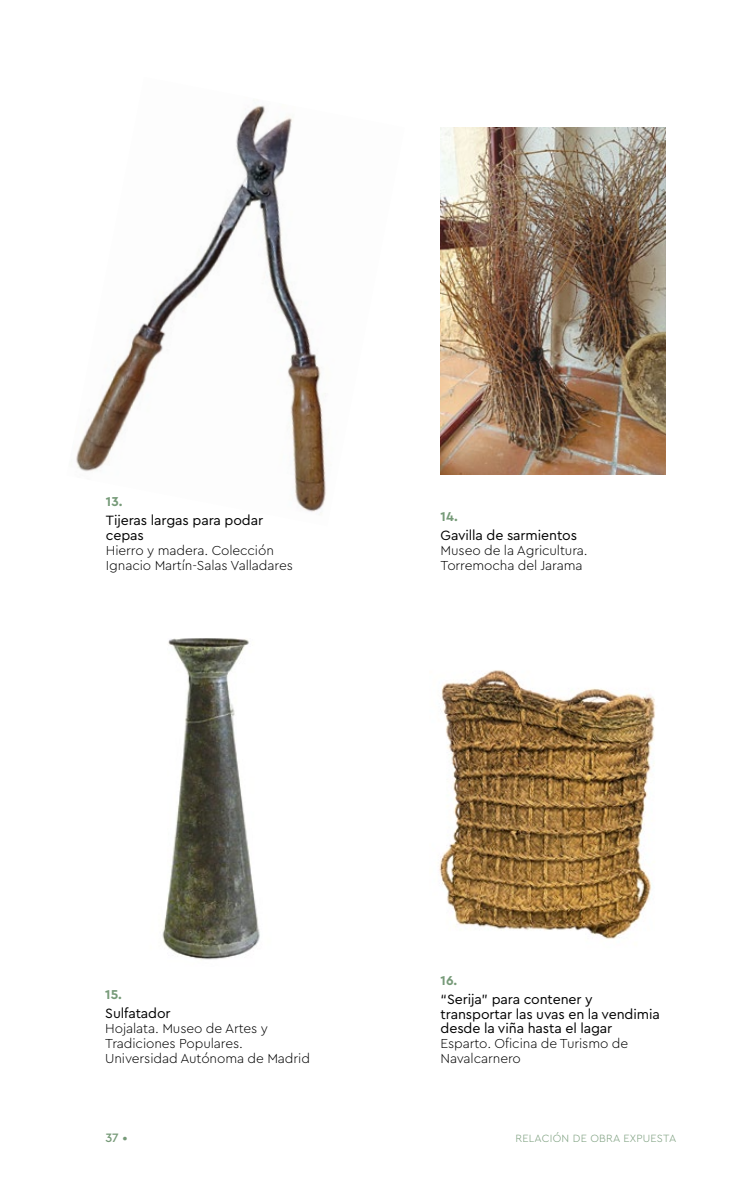
<style>
.page{position:relative;width:745px;height:1191px;background:#fff}
.page>*{position:absolute;margin:0;border:0;box-sizing:border-box;transform-origin:0 0}
.t1{font:14.1px/14.7px "Cera Pro";letter-spacing:-.01em;color:#000}
.t2{font:300 13.65px/15px "Cera Pro";letter-spacing:-.01em;color:#000}
.t3{font:700 13.5px "Cera Pro";color:#769a78}
.t4{font:500 12.75px "Cera Pro";color:#769a78}
.t5{font:300 10.95px "Cera Pro";letter-spacing:.02em;color:#769a78}
</style>
<div class="page">
<img style="left:440px;top:128px;width:224px;height:346px">
<img style="left:162px;top:638px;width:98px;height:322px">
<img style="left:439px;top:670px;width:217px;height:269px">
<img style="left:76px;top:105px;width:250px;height:407px">
<p class="t3" style="left:106px;top:493px;width:18px">13.</p>
<p class="t1" style="left:106px;top:512px;width:158px">Tijeras largas para podar cepas</p>
<p class="t2" style="left:106px;top:542px;width:188px">Hierro y madera. Colección<br>Ignacio Martín-Salas Valladares</p>
<p class="t3" style="left:440px;top:507px;width:19px">14.</p>
<p class="t1" style="left:440px;top:527px;width:138px">Gavilla de sarmientos</p>
<p class="t2" style="left:440px;top:542px;width:148px">Museo de la Agricultura.<br>Torremocha del Jarama</p>
<p class="t3" style="left:105px;top:986px;width:18px">15.</p>
<p class="t1" style="left:105px;top:1005px;width:67px">Sulfatador</p>
<p class="t2" style="left:105px;top:1020px;width:206px">Hojalata. Museo de Artes y<br>Tradiciones Populares.<br>Universidad Autónoma de Madrid</p>
<p class="t3" style="left:440px;top:971px;width:18px">16.</p>
<p class="t1" style="left:440px;top:991px;width:220px">“Serija” para contener y transportar las uvas en la vendimia desde la viña hasta el lagar</p>
<p class="t2" style="left:440px;top:1035px;width:189px">Esparto. Oficina de Turismo de<br>Navalcarnero</p>
<p class="t4" style="left:105px;top:1129px;width:24px">37 •</p>
<p class="t5" style="left:515px;top:1130px;width:162px">RELACIÓN DE OBRA EXPUESTA</p>
</div>
